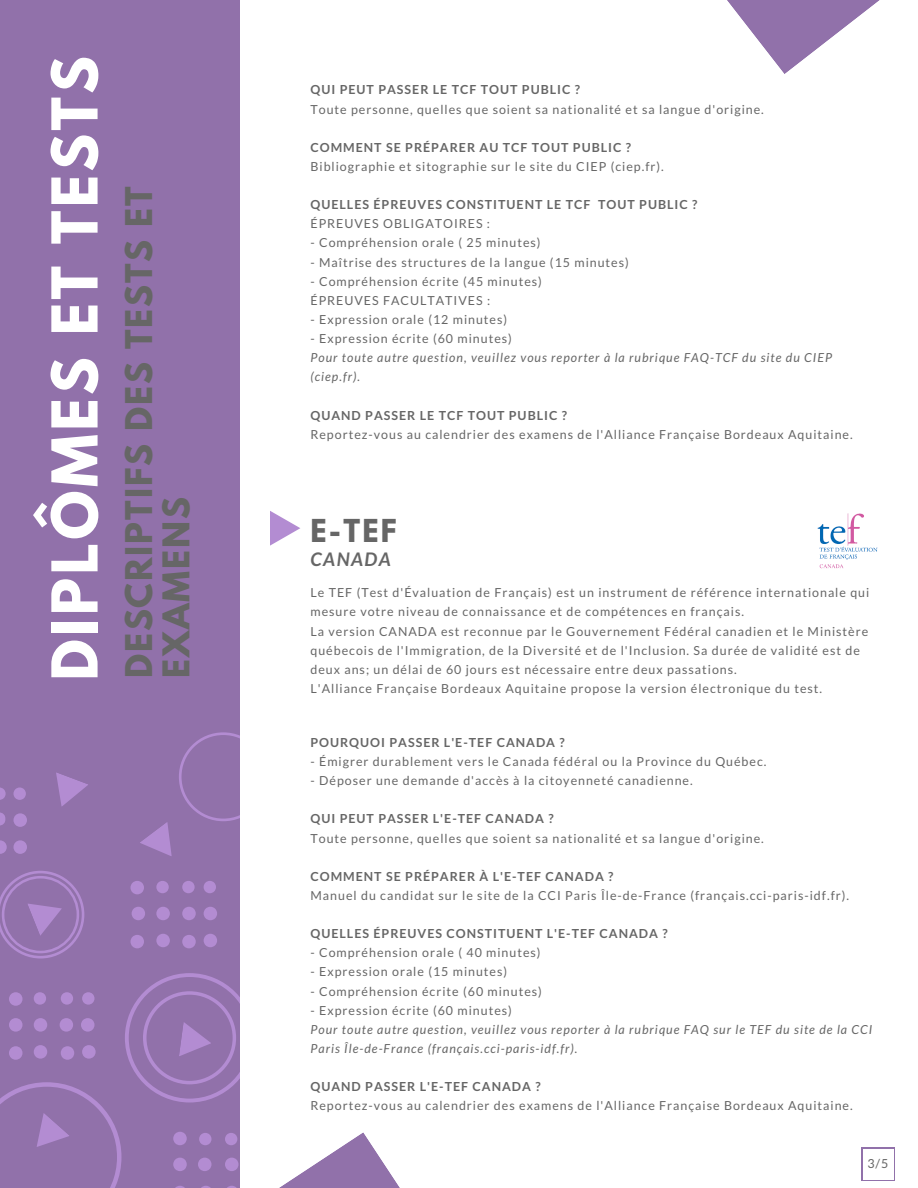
<style>
.page{position:relative;width:918px;height:1188px;background:#fff}
.page>*{position:absolute;margin:0;border:0;box-sizing:border-box;transform-origin:0 0}
.t1{font:700 55.95px "League Spartan";letter-spacing:.06em;color:#fff}
.t2{font:700 32.7px/37.2px "League Spartan";letter-spacing:.06em;color:#666}
.t3{font:700 28.05px "League Spartan";color:#666}
.t4{font:italic 700 18.75px "Lato";letter-spacing:.08em;color:#666}
.t5{font:12.45px/19.2px "Lato";letter-spacing:.08em;color:#666}
.t6{font:700 12.45px "Lato";letter-spacing:.08em;color:#666}
.t7{font:italic 12.45px/19.2px "Lato";letter-spacing:.08em;color:#666}
</style>
<div class="page">
<div style="left:0;top:0;width:240px;height:973px;background:#9171aa"></div>
<svg style="left:727px;top:0;width:153px;height:74px"></svg>
<svg style="left:279px;top:1132px;width:121px;height:56px"></svg>
<svg style="left:0;top:871px;width:84px;height:87px"></svg>
<svg style="left:182px;top:907px;width:14px;height:13px"></svg>
<svg style="left:204px;top:907px;width:13px;height:13px"></svg>
<svg style="left:156px;top:907px;width:14px;height:13px"></svg>
<svg style="left:132px;top:907px;width:13px;height:13px"></svg>
<svg style="left:130px;top:935px;width:14px;height:13px"></svg>
<svg style="left:156px;top:934px;width:14px;height:13px"></svg>
<svg style="left:182px;top:935px;width:14px;height:13px"></svg>
<svg style="left:204px;top:934px;width:13px;height:13px"></svg>
<svg style="left:130px;top:881px;width:14px;height:13px"></svg>
<svg style="left:156px;top:881px;width:13px;height:12px"></svg>
<svg style="left:182px;top:881px;width:13px;height:12px"></svg>
<svg style="left:204px;top:881px;width:12px;height:12px"></svg>
<svg style="left:0;top:812px;width:6px;height:14px"></svg>
<svg style="left:14px;top:813px;width:13px;height:14px"></svg>
<svg style="left:0;top:840px;width:7px;height:14px"></svg>
<svg style="left:14px;top:840px;width:13px;height:14px"></svg>
<svg style="left:0;top:788px;width:6px;height:12px"></svg>
<svg style="left:14px;top:788px;width:12px;height:12px"></svg>
<svg style="left:45px;top:772px;width:44px;height:41px"></svg>
<svg style="left:139px;top:732px;width:101px;height:135px"></svg>
<svg style="left:0;top:973px;width:240px;height:215px"></svg>
<hr style="left:862px;top:1149px;width:1px;height:31px;background:#9171aa">
<hr style="left:894px;top:1149px;width:1px;height:31px;background:#9171aa">
<hr style="left:863px;top:1180px;width:32px;height:1px;background:#9171aa">
<hr style="left:863px;top:1148px;width:32px;height:1px;background:#9171aa">
<img style="left:817px;top:513px;width:61px;height:56px">
<svg style="left:270px;top:511px;width:30px;height:35px"></svg>
<h1 class="t1" style="left:47px;top:681px;width:626px;rotate:-90deg">DIPLÔMES ET TESTS</h1>
<h2 class="t2" style="left:125px;top:678px;width:493px;rotate:-90deg">DESCRIPTIFS DES TESTS ET<br>EXAMENS</h2>
<p class="t6" style="left:310px;top:82px;width:271px">QUI PEUT PASSER LE TCF TOUT PUBLIC ?</p>
<p class="t5" style="left:310px;top:99px;width:455px">Toute personne, quelles que soient sa nationalité et sa langue d'origine.</p>
<p class="t6" style="left:310px;top:139px;width:322px">COMMENT SE PRÉPARER AU TCF TOUT PUBLIC ?</p>
<p class="t5" style="left:310px;top:156px;width:355px">Bibliographie et sitographie sur le site du CIEP (ciep.fr).</p>
<p class="t6" style="left:310px;top:197px;width:388px">QUELLES ÉPREUVES CONSTITUENT LE TCF TOUT PUBLIC ?</p>
<p class="t5" style="left:310px;top:214px;width:181px">ÉPREUVES OBLIGATOIRES :</p>
<p class="t5" style="left:310px;top:233px;width:232px">- Compréhension orale ( 25 minutes)</p>
<p class="t5" style="left:310px;top:252px;width:320px">- Maîtrise des structures de la langue (15 minutes)</p>
<p class="t5" style="left:310px;top:271px;width:233px">- Compréhension écrite (45 minutes)<br>ÉPREUVES FACULTATIVES :</p>
<p class="t5" style="left:310px;top:309px;width:198px">- Expression orale (12 minutes)</p>
<p class="t5" style="left:310px;top:329px;width:203px">- Expression écrite (60 minutes)</p>
<p class="t7" style="left:310px;top:348px;width:523px">Pour toute autre question, veuillez vous reporter à la rubrique FAQ-TCF du site du CIEP (ciep.fr).</p>
<p class="t6" style="left:310px;top:407px;width:258px">QUAND PASSER LE TCF TOUT PUBLIC ?</p>
<p class="t5" style="left:310px;top:424px;width:544px">Reportez-vous au calendrier des examens de l'Alliance Française Bordeaux Aquitaine.</p>
<h3 class="t3" style="left:310px;top:516px;width:88px">E-TEF</h3>
<h3 class="t4" style="left:310px;top:548px;width:82px">CANADA</h3>
<p class="t5" style="left:310px;top:583px;width:560px">Le TEF (Test d'Évaluation de Français) est un instrument de référence internationale qui mesure votre niveau de connaissance et de compétences en français.<br>La version CANADA est reconnue par le Gouvernement Fédéral canadien et le Ministère québecois de l'Immigration, de la Diversité et de l'Inclusion. Sa durée de validité est de deux ans; un délai de 60 jours est nécessaire entre deux passations.<br>L'Alliance Française Bordeaux Aquitaine propose la version électronique du test.</p>
<p class="t6" style="left:310px;top:735px;width:256px">POURQUOI PASSER L'E-TEF CANADA ?</p>
<p class="t5" style="left:310px;top:752px;width:457px">- Émigrer durablement vers le Canada fédéral ou la Province du Québec.</p>
<p class="t5" style="left:310px;top:771px;width:384px">- Déposer une demande d'accès à la citoyenneté canadienne.</p>
<p class="t6" style="left:310px;top:811px;width:245px">QUI PEUT PASSER L'E-TEF CANADA ?</p>
<p class="t5" style="left:310px;top:828px;width:455px">Toute personne, quelles que soient sa nationalité et sa langue d'origine.</p>
<p class="t6" style="left:310px;top:868px;width:305px">COMMENT SE PRÉPARER À L'E-TEF CANADA ?</p>
<p class="t5" style="left:310px;top:885px;width:540px">Manuel du candidat sur le site de la CCI Paris Île-de-France (français.cci-paris-idf.fr).</p>
<p class="t6" style="left:310px;top:926px;width:359px">QUELLES ÉPREUVES CONSTITUENT L'E-TEF CANADA ?</p>
<p class="t5" style="left:310px;top:943px;width:232px">- Compréhension orale ( 40 minutes)</p>
<p class="t5" style="left:310px;top:962px;width:198px">- Expression orale (15 minutes)</p>
<p class="t5" style="left:310px;top:981px;width:233px">- Compréhension écrite (60 minutes)</p>
<p class="t5" style="left:310px;top:1000px;width:203px">- Expression écrite (60 minutes)</p>
<p class="t7" style="left:310px;top:1019px;width:563px">Pour toute autre question, veuillez vous reporter à la rubrique FAQ sur le TEF du site de la CCI<br>Paris Île-de-France (français.cci-paris-idf.fr).</p>
<p class="t6" style="left:310px;top:1079px;width:232px">QUAND PASSER L'E-TEF CANADA ?</p>
<p class="t5" style="left:310px;top:1096px;width:544px">Reportez-vous au calendrier des examens de l'Alliance Française Bordeaux Aquitaine.</p>
<p class="t5" style="left:867px;top:1153px;width:23px">3/5</p>
</div>
